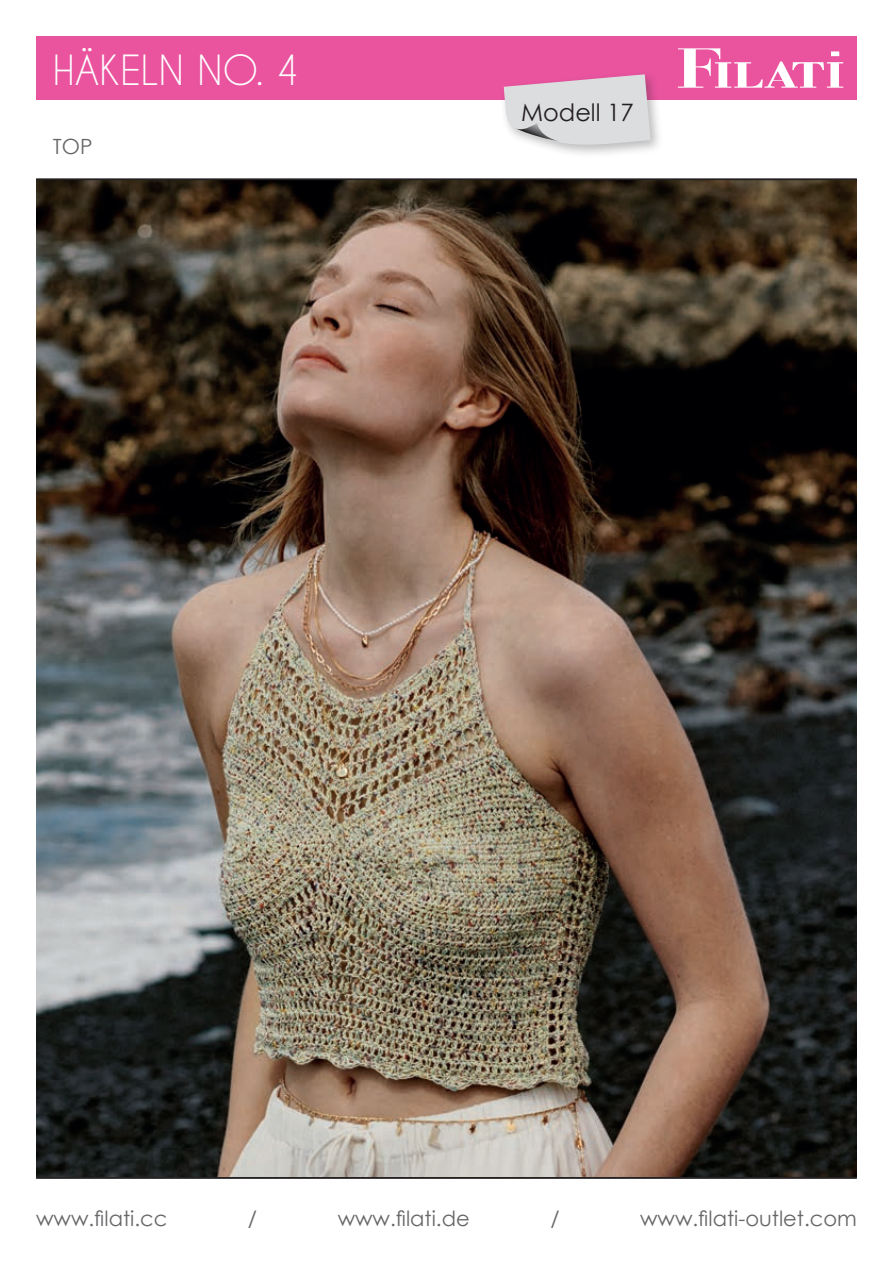
<style>
.page{position:relative;width:893px;height:1263px;background:#fff}
.page>*{position:absolute;margin:0;border:0;box-sizing:border-box;transform-origin:0 0}
.t1{font:39px "Caviar Dreams";color:#fff}
.t2{font:24px "Century Gothic";color:#231f20}
.t3{font:21px "Century Gothic";color:#67676a}
</style>
<div class="page">
<img style="left:36px;top:180px;width:821px;height:997px">
<hr style="left:36px;top:1177px;width:821px;height:1px;background:#231f20">
<hr style="left:36px;top:179px;width:821px;height:1px;background:#231f20">
<div style="left:36px;top:36px;width:821px;height:64px;background:#ea549f"></div>
<svg style="left:678px;top:48px;width:165px;height:40px"></svg>
<div style="left:499px;top:70px;width:165px;height:88px;background:#231f20;opacity:.3"></div>
<svg style="left:504px;top:74px;width:147px;height:76px;background:#dcced7"></svg>
<h1 class="t1" style="left:53px;top:47px;width:248px">HÄKELN NO. 4</h1>
<p class="t3" style="left:53px;top:131px;width:41px">TOP</p>
<p class="t2" style="left:521px;top:96px;width:114px">Modell 17</p>
<p class="t3" style="left:36px;top:1204px;width:133px">www.filati.cc</p>
<p class="t3" style="left:248px;top:1204px;width:11px">/</p>
<p class="t3" style="left:338px;top:1204px;width:134px">www.filati.de</p>
<p class="t3" style="left:550px;top:1204px;width:11px">/</p>
<p class="t3" style="left:640px;top:1204px;width:218px">www.filati-outlet.com</p>
</div>
